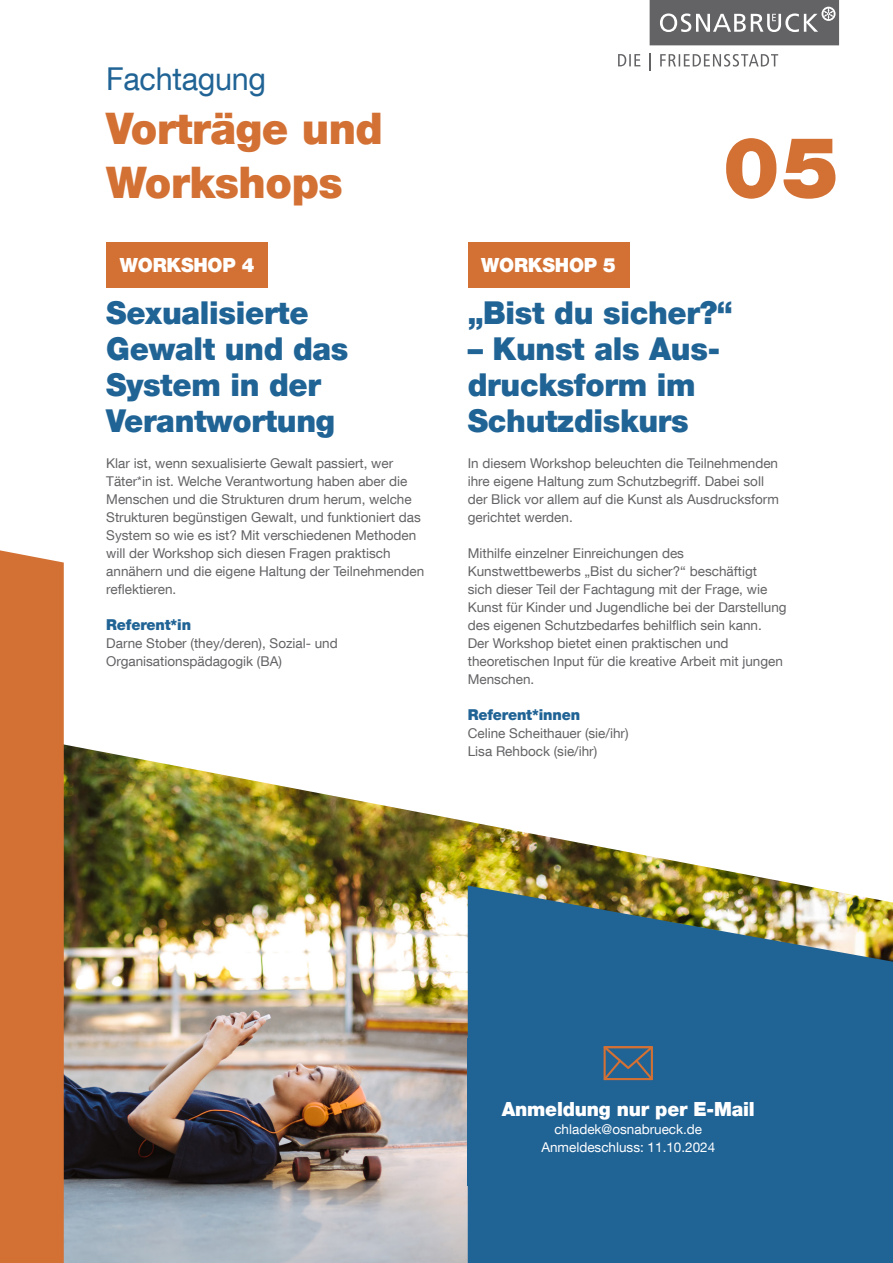
<style>
.page{position:relative;width:893px;height:1263px;background:#fff}
.page>*{position:absolute;margin:0;border:0;box-sizing:border-box;transform-origin:0 0}
.t1{font:900 85.05px "Helvetica Neue LT Com";color:#d37135}
.t2{font:900 43.5px "Helvetica Neue LT Com";letter-spacing:-.01em;color:#d37135}
.t3{font:900 31.5px/36px "Helvetica Neue LT Com";letter-spacing:-.01em;color:#206395}
.t4{font:31.5px "Helvetica Neue LT Com";letter-spacing:-.01em;color:#206395}
.t5{font:900 19.5px "Helvetica Neue LT Com";letter-spacing:-.01em;color:#fff}
.t6{font:900 15px "Helvetica Neue LT Com";letter-spacing:-.01em;color:#206395}
.Aufzählung_Fließtext{font:13.5px/18px "Helvetica Neue LT Com";color:#636366}
.Aufzählung_Fließtext-2{font:13.5px "Helvetica Neue LT Com";color:#fff}
</style>
<div class="page">
<img style="left:64px;top:744px;width:737px;height:519px">
<div style="left:106px;top:243px;width:162px;height:45px;background:#d37135"></div>
<div style="left:468px;top:243px;width:161px;height:45px;background:#d37135"></div>
<svg style="left:650px;top:53px;width:1px;height:18px"></svg>
<svg style="left:660px;top:54px;width:118px;height:13px"></svg>
<svg style="left:618px;top:54px;width:22px;height:12px"></svg>
<svg style="left:650px;top:0;width:189px;height:45px"></svg>
<div style="left:0;top:550px;width:64px;height:713px;background:#d37135"></div>
<svg style="left:468px;top:885px;width:425px;height:378px;fill:#206395"></svg>
<div style="left:468px;top:1038px;width:321px;height:148px;background:#206395"></div>
<svg style="left:603px;top:1046px;width:50px;height:34px"></svg>
<p class="t4" style="left:106px;top:59px;width:161px">Fachtagung</p>
<p class="t2" style="left:106px;top:102px;width:278px">Vorträge und</p>
<p class="t2" style="left:106px;top:156px;width:238px">Workshops</p>
<p class="t5" style="left:120px;top:254px;width:136px">WORKSHOP 4</p>
<p class="t3" style="left:106px;top:295px;width:244px">Sexualisierte<br>Gewalt und das</p>
<p class="t3" style="left:106px;top:367px;width:216px">System in der</p>
<p class="t3" style="left:106px;top:403px;width:230px">Verantwortung</p>
<p class="Aufzählung_Fließtext" style="left:106px;top:454px;width:319px">Klar ist, wenn sexualisierte Gewalt passiert, wer Täter*in ist. Welche Verantwortung haben aber die Menschen und die Strukturen drum herum, welche Strukturen begünstigen Gewalt, und funktioniert das System so wie es ist? Mit verschiedenen Methoden will der Workshop sich diesen Fragen praktisch annähern und die eigene Haltung der Teilnehmenden reflektieren.</p>
<p class="t6" style="left:106px;top:616px;width:86px">Referent*in</p>
<p class="Aufzählung_Fließtext" style="left:106px;top:634px;width:233px">Darne Stober (they/deren), Sozial- und</p>
<p class="Aufzählung_Fließtext" style="left:106px;top:652px;width:177px">Organisationspädagogik (BA)</p>
<p class="t1" style="left:723px;top:116px;width:118px">05</p>
<p class="t5" style="left:481px;top:254px;width:136px">WORKSHOP 5</p>
<p class="t3" style="left:468px;top:295px;width:267px">„Bist du sicher?“</p>
<p class="t3" style="left:468px;top:331px;width:254px">– Kunst als Aus&shy;drucksform im<br>Schutzdiskurs</p>
<p class="Aufzählung_Fließtext" style="left:468px;top:454px;width:313px">In diesem Workshop beleuchten die Teilnehmenden ihre eigene Haltung zum Schutzbegriff. Dabei soll der Blick vor allem auf die Kunst als Ausdrucksform gerichtet werden.</p>
<p class="Aufzählung_Fließtext" style="left:468px;top:544px;width:320px">Mithilfe einzelner Einreichungen des Kunstwettbewerbs „Bist du sicher?“ beschäftigt<br>sich dieser Teil der Fachtagung mit der Frage, wie Kunst für Kinder und Jugendliche bei der Darstellung des eigenen Schutzbedarfes behilflich sein kann.<br>Der Workshop bietet einen praktischen und theoretischen Input für die kreative Arbeit mit jungen Menschen.</p>
<p class="t6" style="left:468px;top:706px;width:114px">Referent*innen</p>
<p class="Aufzählung_Fließtext" style="left:468px;top:724px;width:162px">Celine Scheithauer (sie/ihr)</p>
<p class="Aufzählung_Fließtext" style="left:468px;top:742px;width:131px">Lisa Rehbock (sie/ihr)</p>
<p class="t5" style="left:502px;top:1097px;width:255px">Anmeldung nur per E-Mail</p>
<p class="Aufzählung_Fließtext-2" style="left:554px;top:1121px;width:149px">chladek@osnabrueck.de</p>
<p class="Aufzählung_Fließtext-2" style="left:541px;top:1139px;width:175px">Anmeldeschluss: 11.10.2024</p>
</div>
